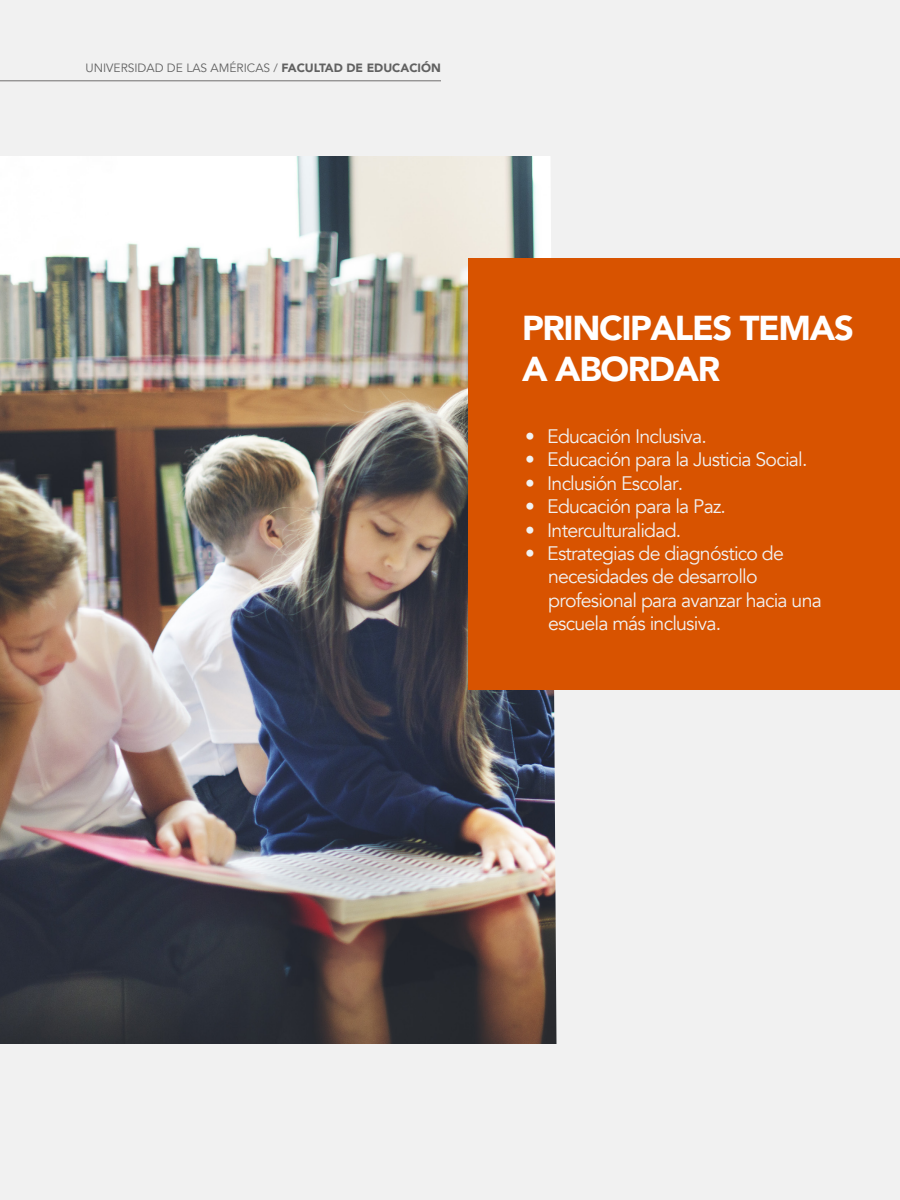
<style>
.page{position:relative;width:900px;height:1200px;background:#f1f1f1}
.page>*{position:absolute;margin:0;border:0;box-sizing:border-box;transform-origin:0 0}
.t1{font:900 34.5px/41.4px "Avenir";letter-spacing:-.04em;color:#fff}
.t2{font:19.5px/23.4px "Avenir";letter-spacing:-.04em;color:#f1f1f1}
.t3{font:12px "Avenir";color:#616161}
.s1{font-weight:900}
</style>
<div class="page">
<hr style="left:0;top:81px;width:441px;height:1px;background:#706e6e">
<img style="left:0;top:156px;width:556px;height:888px">
<div style="left:468px;top:258px;width:432px;height:432px;background:#d85300"></div>
<p class="t3" style="left:86px;top:61px;width:357px">UNIVERSIDAD DE LAS AMÉRICAS / <span class="s1">FACULTAD DE EDUCACIÓN</span></p>
<h1 class="t1" style="left:522px;top:306px;width:333px">PRINCIPALES TEMAS<br>A ABORDAR</h1>
<p class="t2" style="left:525px;top:425px;width:184px">• Educación Inclusiva.</p>
<p class="t2" style="left:525px;top:448px;width:284px">• Educación para la Justicia Social.</p>
<p class="t2" style="left:525px;top:472px;width:160px">• Inclusión Escolar.</p>
<p class="t2" style="left:525px;top:495px;width:202px">• Educación para la Paz.</p>
<p class="t2" style="left:525px;top:519px;width:158px">• Interculturalidad.</p>
<p class="t2" style="left:548px;top:542px;width:275px;text-indent:-23px">• Estrategias de diagnóstico de necesidades de desarrollo profesional para avanzar hacia una escuela más inclusiva.</p>
</div>
